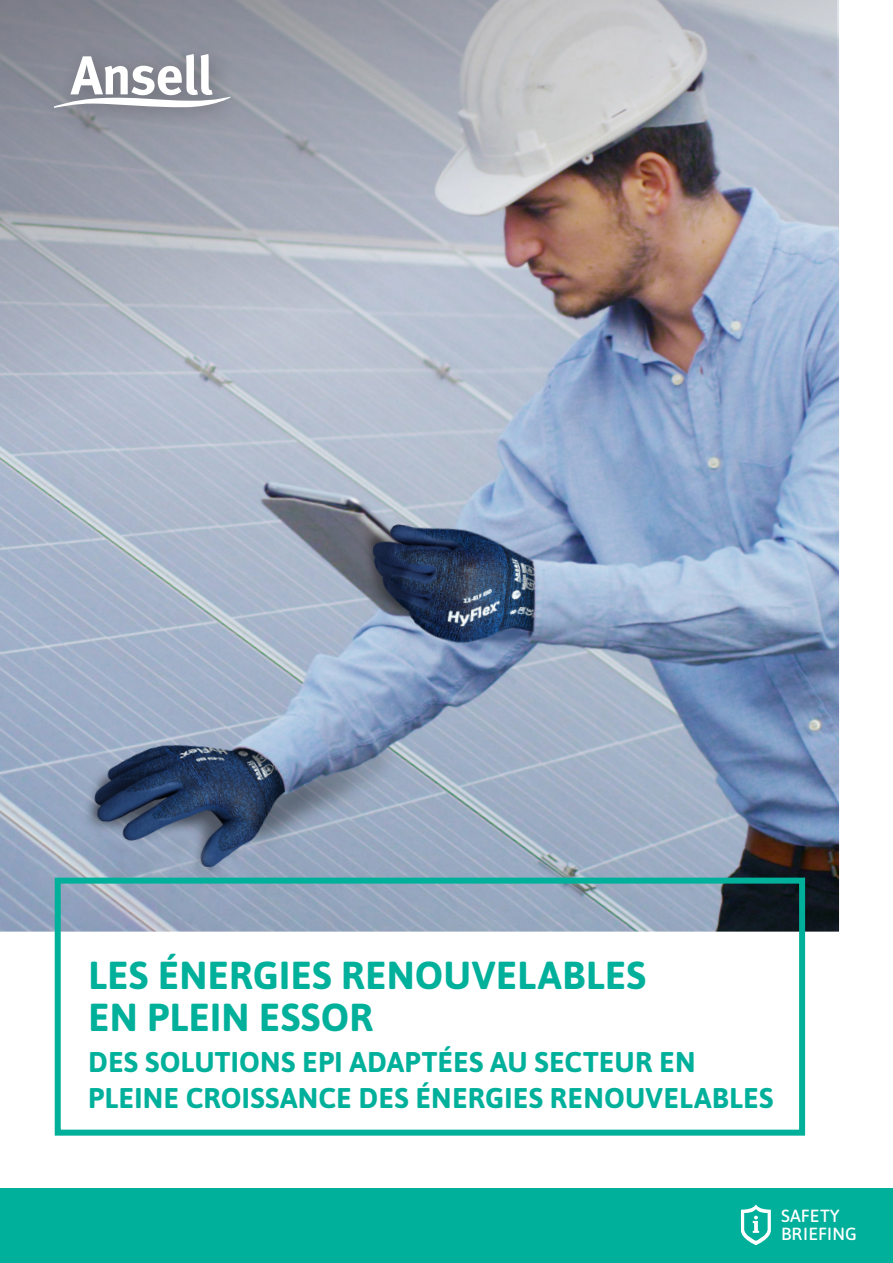
<style>
.page{position:relative;width:893px;height:1263px;background:#fff}
.page>*{position:absolute;margin:0;border:0;box-sizing:border-box;transform-origin:0 0}
.H1_Title_33_36{font:700 39px "Asap";letter-spacing:.005em;color:#00b09b}
.H1_Title_33_36-2{font:700 28.5px/36px "Asap";letter-spacing:.01em;color:#00b09b}
.t1{font:500 17.55px "Asap";letter-spacing:.01em;color:#fff}
</style>
<div class="page">
<img style="left:0;top:0;width:839px;height:932px">
<svg style="left:0;top:0;width:837px;height:472px;background:#a8acb9"></svg>
<div style="left:42px;top:41px;width:208px;height:89px;background:#231f20;opacity:.33"></div>
<svg style="left:54px;top:54px;width:176px;height:54px"></svg>
<div style="left:0;top:1188px;width:893px;height:75px;background:#00b09b"></div>
<svg style="left:741px;top:1205px;width:30px;height:40px"></svg>
<div style="left:55px;top:878px;width:750px;height:258px;border:6px solid #00b09b"></div>
<p class="H1_Title_33_36" style="left:88px;top:947px;width:559px">LES ÉNERGIES RENOUVELABLES</p>
<p class="H1_Title_33_36" style="left:88px;top:989px;width:286px">EN PLEIN ESSOR</p>
<p class="H1_Title_33_36-2" style="left:88px;top:1042px;width:687px">DES SOLUTIONS EPI ADAPTÉES AU SECTEUR EN<br>PLEINE CROISSANCE DES ÉNERGIES RENOUVELABLES</p>
<p class="t1" style="left:781px;top:1204px;width:60px">SAFETY</p>
<p class="t1" style="left:781px;top:1221px;width:77px">BRIEFING</p>
</div>
